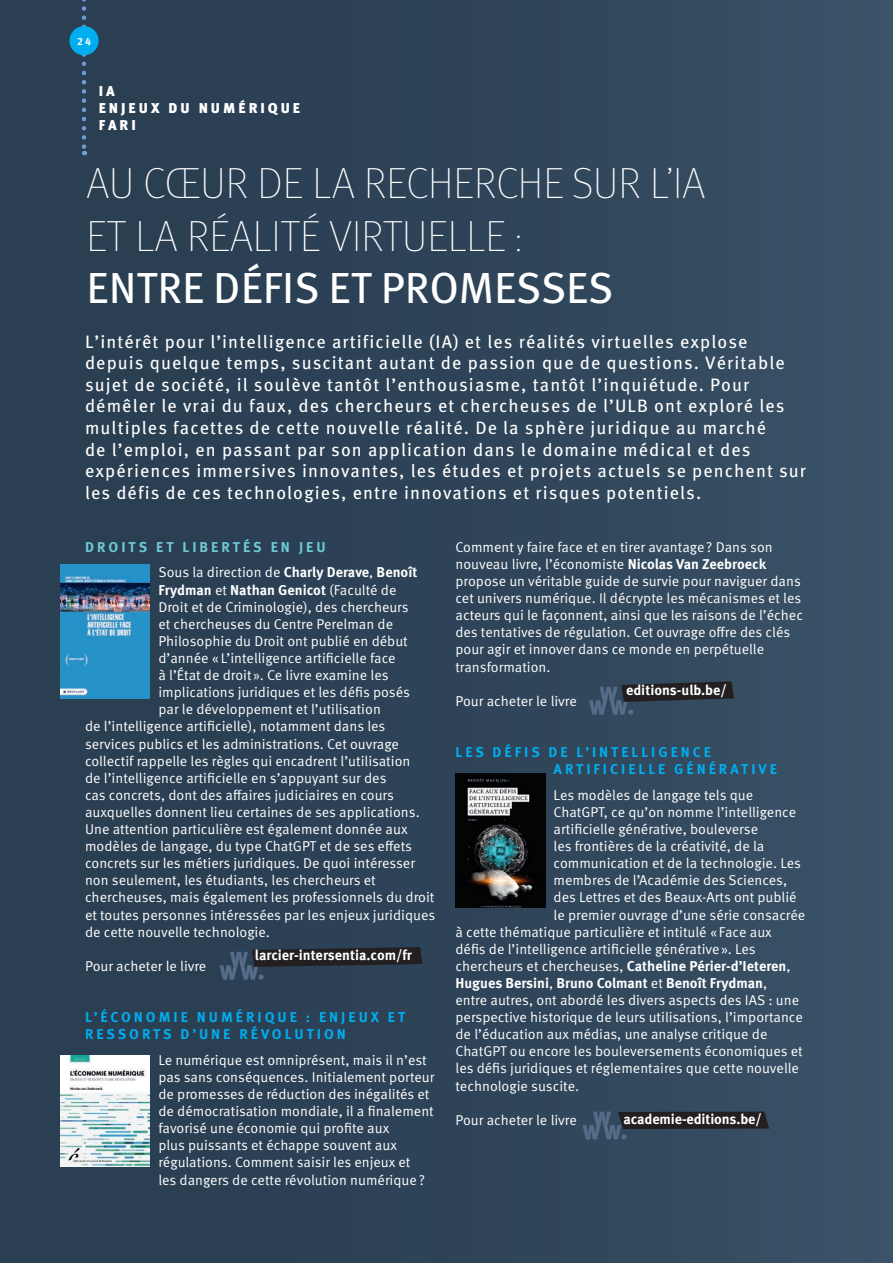
<style>
.page{position:relative;width:893px;height:1263px;background:#fff}
.page>*{position:absolute;margin:0;border:0;box-sizing:border-box;transform-origin:0 0}
.t1{font:100 43.5px "Meta OT";color:#fff}
.t2{font:43.5px "Meta OT";color:#fff}
.t3{font:18px/21.6px "Meta OT";letter-spacing:.06em;color:#fff}
.t4{font:14.25px/17.1px "Meta OT Norm";color:#fff}
.t5{font:700 14.25px "Meta OT";color:#fff}
.t6{font:700 14.25px/17.1px "Meta OT";letter-spacing:.21em;color:#00aeef}
.t7{font:900 14.25px "Meta OT";letter-spacing:.21em;color:#fff}
.t8{font:700 14.25px "Meta OT";letter-spacing:.21em;color:#6ecbd5}
.t9{font:700 10.5px "Meta OT";color:#fff}
.s1{font-family:"Meta OT";font-weight:700}
.s2{font-family:"Meta OT Norm";font-weight:400}
</style>
<div class="page">
<div style="left:0;top:0;width:893px;height:1263px;background:linear-gradient(to right,#283b4f,#385064)"></div>
<svg style="left:82px;top:0;width:4px;height:155px"></svg>
<div style="left:69px;top:26px;width:30px;height:29px;background:#00aeef;border-radius:50%"></div>
<svg style="left:219px;top:947px;width:203px;height:33px;background:#2b3542"></svg>
<svg style="left:589px;top:681px;width:145px;height:34px;background:#303c4a"></svg>
<img style="left:60px;top:565px;width:90px;height:133px">
<img style="left:455px;top:774px;width:90px;height:133px">
<img style="left:60px;top:1056px;width:90px;height:110px">
<svg style="left:582px;top:1111px;width:187px;height:28px;background:#2e3844"></svg>
<p class="t9" style="left:77px;top:34px;width:15px">24</p>
<p class="t7" style="left:99px;top:82px;width:18px">IA</p>
<p class="t7" style="left:99px;top:99px;width:203px">ENJEUX DU NUMÉRIQUE</p>
<p class="t7" style="left:99px;top:116px;width:39px">FARI</p>
<p class="t1" style="left:86px;top:159px;width:620px">AU CŒUR DE LA RECHERCHE SUR L’IA</p>
<p class="t1" style="left:86px;top:211px;width:437px">ET LA RÉALITÉ VIRTUELLE :</p>
<p class="t2" style="left:86px;top:261px;width:529px">ENTRE DÉFIS ET PROMESSES</p>
<p class="t3" style="left:85px;top:331px;width:723px">L’intérêt pour l’intelligence artificielle (IA) et les réalités virtuelles explose depuis quelque temps, suscitant autant de passion que de questions. Véritable sujet de société, il soulève tantôt l’enthousiasme, tantôt l’inquiétude. Pour démêler le vrai du faux, des chercheurs et chercheuses de l’ULB ont exploré les multiples facettes de cette nouvelle réalité. De la sphère juridique au marché<br>de l’emploi, en passant par son application dans le domaine médical et des expériences immersives innovantes, les études et projets actuels se penchent sur les défis de ces technologies, entre innovations et risques potentiels.</p>
<p class="t8" style="left:85px;top:538px;width:242px">DROITS ET LIBERTÉS EN JEU</p>
<p class="t4" style="left:158px;top:564px;width:260px">Sous la direction de <span class="s1">Charly Derave</span>, <span class="s1">Benoît</span></p>
<p class="t5" style="left:158px;top:581px;width:240px">Frydman <span class="s2">et</span> Nathan Genicot <span class="s2">(Faculté de</span></p>
<p class="t4" style="left:158px;top:598px;width:252px">Droit et de Criminologie), des chercheurs</p>
<p class="t4" style="left:158px;top:615px;width:236px">et chercheuses du Centre Perelman de</p>
<p class="t4" style="left:158px;top:633px;width:251px">Philosophie du Droit ont publié en début</p>
<p class="t4" style="left:158px;top:650px;width:239px">d’année «L’intelligence artificielle face</p>
<p class="t4" style="left:158px;top:667px;width:232px">à l’État de droit». Ce livre examine les</p>
<p class="t4" style="left:158px;top:684px;width:253px">implications juridiques et les défis posés</p>
<p class="t4" style="left:158px;top:701px;width:224px">par le développement et l’utilisation</p>
<p class="t4" style="left:85px;top:718px;width:302px">de l’intelligence artificielle), notamment dans les</p>
<p class="t4" style="left:85px;top:735px;width:315px">services publics et les administrations. Cet ouvrage</p>
<p class="t4" style="left:85px;top:752px;width:327px">collectif rappelle les règles qui encadrent l’utilisation</p>
<p class="t4" style="left:85px;top:769px;width:303px">de l’intelligence artificielle en s’appuyant sur des</p>
<p class="t4" style="left:85px;top:786px;width:310px">cas concrets, dont des affaires judiciaires en cours</p>
<p class="t4" style="left:85px;top:804px;width:336px">auxquelles donnent lieu certaines de ses applications.</p>
<p class="t4" style="left:85px;top:821px;width:324px">Une attention particulière est également donnée aux</p>
<p class="t4" style="left:85px;top:838px;width:329px">modèles de langage, du type ChatGPT et de ses effets</p>
<p class="t4" style="left:85px;top:855px;width:331px">concrets sur les métiers juridiques. De quoi intéresser</p>
<p class="t4" style="left:85px;top:872px;width:292px">non seulement, les étudiants, les chercheurs et</p>
<p class="t4" style="left:85px;top:889px;width:351px">chercheuses, mais également les professionnels du droit</p>
<p class="t4" style="left:85px;top:906px;width:352px">et toutes personnes intéressées par les enjeux juridiques</p>
<p class="t4" style="left:85px;top:923px;width:186px">de cette nouvelle technologie.</p>
<p class="t4" style="left:85px;top:957px;width:123px">Pour acheter le livre</p>
<p class="t6" style="left:85px;top:1009px;width:322px">L’ÉCONOMIE NUMÉRIQUE : ENJEUX ET<br>RESSORTS D’UNE RÉVOLUTION</p>
<p class="t4" style="left:158px;top:1051px;width:277px">Le numérique est omniprésent, mais il n’est pas sans conséquences. Initialement porteur de promesses de réduction des inégalités et de démocratisation mondiale, il a finalement favorisé une économie qui profite aux<br>plus puissants et échappe souvent aux régulations. Comment saisir les enjeux et<br>les dangers de cette révolution numérique?</p>
<p class="t5" style="left:255px;top:946px;width:159px">larcier-intersentia.com/fr</p>
<p class="t4" style="left:455px;top:539px;width:349px">Comment y faire face et en tirer avantage? Dans son nouveau livre, l’économiste <span class="s1">Nicolas Van Zeebroeck </span>propose un véritable guide de survie pour naviguer dans cet univers numérique. Il décrypte les mécanismes et les acteurs qui le façonnent, ainsi que les raisons de l’échec des tentatives de régulation. Cet ouvrage offre des clés pour agir et innover dans ce monde en perpétuelle transformation.</p>
<p class="t4" style="left:455px;top:692px;width:123px">Pour acheter le livre</p>
<p class="t6" style="left:554px;top:744px;width:225px;text-indent:-98px">LES DÉFIS DE L’INTELLIGENCE<br>ARTIFICIELLE GÉNÉRATIVE</p>
<p class="t4" style="left:553px;top:786px;width:201px">Les modèles de langage tels que</p>
<p class="t4" style="left:553px;top:804px;width:244px">ChatGPT, ce qu’on nomme l’intelligence</p>
<p class="t4" style="left:553px;top:821px;width:206px">artificielle générative, bouleverse</p>
<p class="t4" style="left:553px;top:838px;width:212px">les frontières de la créativité, de la</p>
<p class="t4" style="left:553px;top:855px;width:249px">communication et de la technologie. Les</p>
<p class="t4" style="left:553px;top:872px;width:235px">membres de l’Académie des Sciences,</p>
<p class="t4" style="left:553px;top:889px;width:245px">des Lettres et des Beaux-Arts ont publié</p>
<p class="t4" style="left:553px;top:906px;width:253px">le premier ouvrage d’une série consacrée</p>
<p class="t4" style="left:455px;top:923px;width:318px">à cette thématique particulière et intitulé «Face aux</p>
<p class="t4" style="left:455px;top:940px;width:302px">défis de l’intelligence artificielle générative». Les</p>
<p class="t4" style="left:455px;top:957px;width:337px">chercheurs et chercheuses, <span class="s1">Catheline Périer-d’Ieteren</span>,</p>
<p class="t5" style="left:455px;top:974px;width:313px">Hugues Bersini<span class="s2">,</span> Bruno Colmant <span class="s2">et</span> Benoît Frydman<span class="s2">,</span></p>
<p class="t4" style="left:455px;top:992px;width:345px">entre autres, ont abordé les divers aspects des IAS : une</p>
<p class="t4" style="left:455px;top:1009px;width:349px">perspective historique de leurs utilisations, l’importance</p>
<p class="t4" style="left:455px;top:1026px;width:313px">de l’éducation aux médias, une analyse critique de</p>
<p class="t4" style="left:455px;top:1043px;width:349px">ChatGPT ou encore les bouleversements économiques et</p>
<p class="t4" style="left:455px;top:1060px;width:345px">les défis juridiques et réglementaires que cette nouvelle</p>
<p class="t4" style="left:455px;top:1077px;width:125px">technologie suscite.</p>
<p class="t4" style="left:455px;top:1111px;width:123px">Pour acheter le livre</p>
<p class="t5" style="left:626px;top:681px;width:103px">editions-ulb.be/</p>
<p class="t5" style="left:623px;top:1110px;width:140px">academie-editions.be/</p>
</div>
